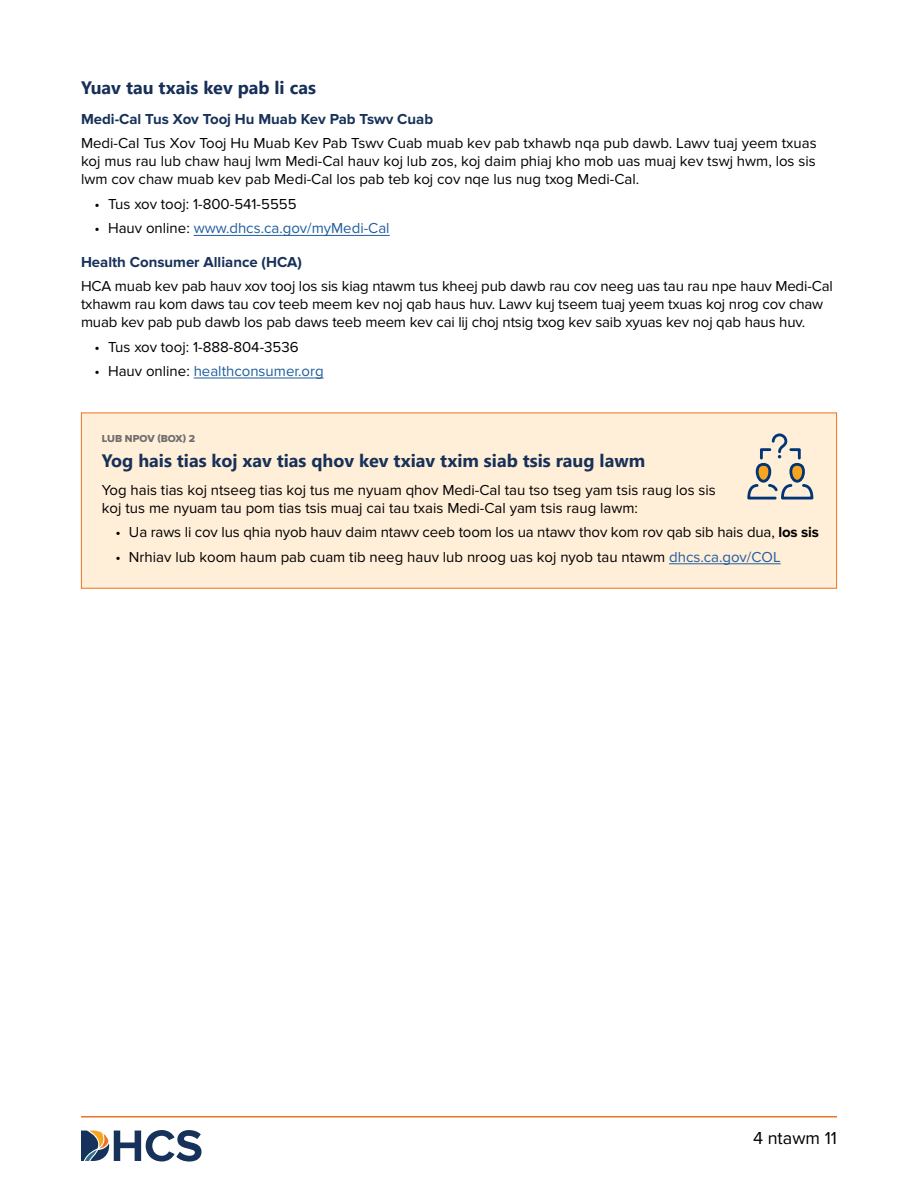
<style>
.page{position:relative;width:918px;height:1188px;background:#fff}
.page>*{position:absolute;margin:0;border:0;box-sizing:border-box;transform-origin:0 0}
.t1{font:700 18px "Segoe UI";color:#173159}
.t2{font:700 18px "Segoe UI";color:#173059}
.t3{font:18px "Proxima Nova";color:#000}
.t4{font:15px/18px "Proxima Nova";letter-spacing:-.01em;color:#000}
.t5{font:15px "Proxima Nova";color:#215e9e}
.t6{font:700 15px "Proxima Nova";color:#173159}
.t7{font:10.5px "Proxima Nova Extrabld";color:#6e6e6e}
.s1{color:#000}
.s2{font-weight:700}
.s3{color:#215e9e}
</style>
<div class="page">
<hr style="left:81px;top:1116px;width:756px;height:2px;background:#ec7424">
<svg style="left:81px;top:1130px;width:121px;height:32px"></svg>
<div style="left:81px;top:413px;width:756px;height:175px;background:#ffeed8"></div>
<div style="left:81px;top:412px;width:756px;height:177px;border:1px solid #ec7424"></div>
<hr style="left:194px;top:235px;width:196px;height:1px;background:#215e9e">
<hr style="left:194px;top:378px;width:130px;height:1px;background:#215e9e">
<svg style="left:747px;top:434px;width:66px;height:66px"></svg>
<hr style="left:669px;top:564px;width:112px;height:1px;background:#215e9e">
<h3 class="t2" style="left:81px;top:71px;width:236px">Yuav tau txais kev pab li cas</h3>
<h4 class="t6" style="left:81px;top:110px;width:354px">Medi-Cal Tus Xov Tooj Hu Muab Kev Pab Tswv Cuab</h4>
<p class="t4" style="left:81px;top:135px;width:737px;text-align:justify">Medi-Cal Tus Xov Tooj Hu Muab Kev Pab Tswv Cuab muab kev pab txhawb nqa pub dawb. Lawv tuaj yeem txuas koj mus rau lub chaw hauj lwm Medi-Cal hauv koj lub zos, koj daim phiaj kho mob uas muaj kev tswj hwm, los sis lwm cov chaw muab kev pab Medi-Cal los pab teb koj cov nqe lus nug txog Medi-Cal.</p>
<p class="t4" style="left:94px;top:195px;width:204px">• Tus xov tooj: 1-800-541-5555</p>
<p class="t5" style="left:94px;top:220px;width:297px"><span class="s1">• Hauv online:</span> www.dhcs.ca.gov/myMedi-Cal</p>
<h4 class="t6" style="left:81px;top:253px;width:222px">Health Consumer Alliance (HCA)</h4>
<p class="t4" style="left:81px;top:277px;width:753px">HCA muab kev pab hauv xov tooj los sis kiag ntawm tus kheej pub dawb rau cov neeg uas tau rau npe hauv Medi-Cal txhawm rau kom daws tau cov teeb meem kev noj qab haus huv. Lawv kuj tseem tuaj yeem txuas koj nrog cov chaw muab kev pab pub dawb los pab daws teeb meem kev cai lij choj ntsig txog kev saib xyuas kev noj qab haus huv.</p>
<p class="t4" style="left:94px;top:338px;width:206px">• Tus xov tooj: 1-888-804-3536</p>
<p class="t5" style="left:94px;top:362px;width:231px"><span class="s1">• Hauv online:</span> healthconsumer.org</p>
<p class="t7" style="left:102px;top:433px;width:95px">LUB NPOV (BOX) 2</p>
<h3 class="t1" style="left:102px;top:444px;width:545px">Yog hais tias koj xav tias qhov kev txiav txim siab tsis raug lawm</h3>
<p class="t4" style="left:102px;top:481px;width:615px">Yog hais tias koj ntseeg tias koj tus me nyuam qhov Medi-Cal tau tso tseg yam tsis raug los sis koj tus me nyuam tau pom tias tsis muaj cai tau txais Medi-Cal yam tsis raug lawm:</p>
<p class="t4" style="left:115px;top:524px;width:705px">• Ua raws li cov lus qhia nyob hauv daim ntawv ceeb toom los ua ntawv thov kom rov qab sib hais dua, <span class="s2">los sis</span></p>
<p class="t4" style="left:115px;top:548px;width:667px">• Nrhiav lub koom haum pab cuam tib neeg hauv lub nroog uas koj nyob tau ntawm <span class="s3">dhcs.ca.gov/COL</span></p>
<p class="t3" style="left:753px;top:1128px;width:85px">4 ntawm 11</p>
</div>
